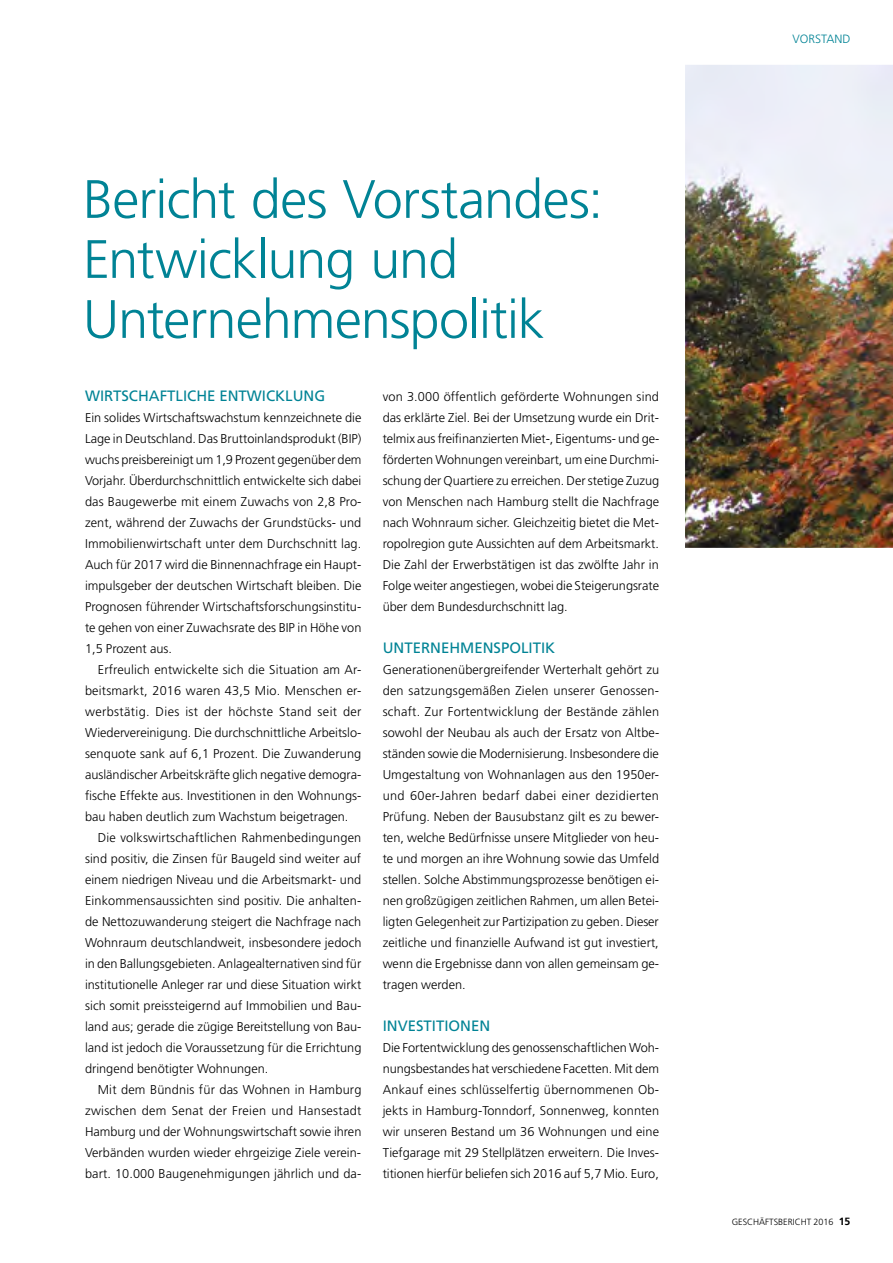
<style>
.page{position:relative;width:893px;height:1263px;background:#fff}
.page>*{position:absolute;margin:0;border:0;box-sizing:border-box;transform-origin:0 0}
.t1{font:300 54px/60px "Frutiger";letter-spacing:-.015em;color:#008395}
.t2{font:15px "Frutiger";color:#008395}
.t3{font:300 12.75px/21px "Frutiger";color:#000;text-align:justify}
.t4{font:300 12px "Frutiger";color:#008395}
.t5{font:300 9px "Frutiger";color:#000}
.s1{font-weight:700;font-size:10.5px}
</style>
<div class="page">
<img style="left:685px;top:65px;width:208px;height:483px">
<h1 class="t1" style="left:83px;top:169px;width:522px">Bericht des Vorstandes:<br>Entwicklung und<br>Unternehmenspolitik</h1>
<p class="t2" style="left:85px;top:387px;width:242px">WI RTSCHAFTLI CHE E NTWI CKLUNG</p>
<p class="t3" style="left:85px;top:407px;width:278px">Ein solides Wirtschaftswachstum kennzeichnete die Lage in Deutschland. Das Bruttoinlandsprodukt (BI P) wuchs preisbereinigt um 1,9 Prozent gegenü ber dem Vorjahr. Überdurchschnittlich entwickelte sich dabei das Baugewerbe mit einem Zuwachs von 2,8 Pro&shy;zent, während der Zuwachs der Grundstücks- und Immobilienwirtschaft unter dem Durchschnitt lag.<br>Auch fü r 2017 wird die Binnennachfrage ein Haupt&shy;impulsgeber der deutschen Wirtschaft bleiben. Die Prognosen fü hrender Wirtschaftsforschungsinstitu&shy;te gehen von einer Zuwachsrate des BI P in Höhe von 1,5 Prozent aus.</p>
<p class="t3" style="left:85px;top:659px;width:278px;text-indent:13px">Erfreulich entwickelte sich die Situation am Ar&shy;beitsmarkt, 2016 waren 43,5 Mio. Menschen er&shy;werbstätig. Dies ist der höchste Stand seit der Wiedervereinigung. Die durchschnittliche Arbeitslo&shy;senquote sank auf 6,1 Prozent. Die Zuwanderung ausländischer Arbeitskräfte glich negative demogra&shy;fische Effekte aus. Investitionen in den Wohnungs&shy;bau haben deutlich zum Wachstum beigetragen.</p>
<p class="t3" style="left:85px;top:827px;width:278px;text-indent:13px">Die volkswirtschaftlichen Rahmenbedingungen sind positiv, die Zinsen fü r Baugeld sind weiter auf einem niedrigen Niveau und die Arbeitsmarkt- und Einkommensaussichten sind positiv. Die anhalten&shy;de Nettozuwanderung steigert die Nachfrage nach Wohnraum deutschlandweit, insbesondere jedoch in den Ballungsgebieten. Anlagealternativen sind fü r institutionelle Anleger rar und diese Situation wirkt sich somit preissteigernd auf Immobilien und Bau&shy;land aus; gerade die zügige Bereitstellung von Bau&shy;land ist jedoch die Voraussetzung fü r die Errichtung dringend benötigter Wohnungen.</p>
<p class="t3" style="left:85px;top:1079px;width:278px;text-indent:13px">Mit dem Bündnis für das Wohnen in Hamburg zwischen dem Senat der Freien und Hansestadt Hamburg und der Wohnungswirtschaft sowie ihren Verbänden wurden wieder ehrgeizige Ziele verein&shy;bart. 10.000 Baugenehmigungen jährlich und da-</p>
<p class="t3" style="left:383px;top:386px;width:278px">von 3.000 öffentlich geförderte Wohnungen sind das erklärte Ziel. Bei der Umsetzung wurde ein Drit&shy;telmix aus freifinanzierten Miet-, Eigentums- und ge&shy;förderten Wohnungen vereinbart, um eine Durchmi&shy;schung der Quartiere zu erreichen. Der stetige Zuzug von Menschen nach Hamburg stellt die Nachfrage nach Wohnraum sicher. Gleichzeitig bietet die Met&shy;ropolregion gute Aussichten auf dem Arbeitsmarkt.<br>Die Zahl der Erwerbstätigen ist das zwölfte Jahr in Folge weiter angestiegen, wobei die Steigerungsrate ü ber dem Bundesdurchschnitt lag.</p>
<p class="t2" style="left:383px;top:639px;width:174px">U NTERNEHM ENSPOLITI K</p>
<p class="t3" style="left:383px;top:659px;width:278px">Generationenü bergreifender Werterhalt gehört zu den satzungsgemäßen Zielen unserer Genossen&shy;schaft. Zur Fortentwicklung der Bestände zählen sowohl der Neubau als auch der Ersatz von Altbe&shy;ständen sowie die Modernisierung. Insbesondere die Umgestaltung von Wohnanlagen aus den 1950er&shy;und 60er-Jahren bedarf dabei einer dezidierten Prüfung. Neben der Bausubstanz gilt es zu bewer&shy;ten, welche Bedü rfnisse unsere Mitglieder von heu&shy;te und morgen an ihre Wohnung sowie das Umfeld stellen. Solche Abstimmungsprozesse benötigen ei&shy;nen großzügigen zeitlichen Rahmen, um allen Betei&shy;ligten Gelegenheit zur Partizipation zu geben. Dieser zeitliche und finanzielle Aufwand ist gut investiert, wenn die Ergebnisse dann von allen gemeinsam ge&shy;tragen werden.</p>
<p class="t2" style="left:383px;top:1017px;width:109px">INVESTITIO NEN</p>
<p class="t3" style="left:383px;top:1037px;width:278px">Die Fortentwicklung des genossenschaftlichen Woh&shy;nungsbestandes hat verschiedene Facetten. Mit dem Ankauf eines schlüsselfertig ü bernommenen Ob&shy;jekts in Hamburg-Tonndorf, Sonnenweg, konnten wir unseren Bestand um 36 Wohnungen und eine Tiefgarage mit 29 Stellplätzen erweitern. Die Inves&shy;titionen hierfü r beliefen sich 2016 auf 5,7 Mio. Euro,</p>
<p class="t4" style="left:793px;top:32px;width:58px">Vorstand</p>
<p class="t5" style="left:732px;top:1217px;width:120px">geschäftsbericht 2016 <span class="s1">15</span></p>
</div>
